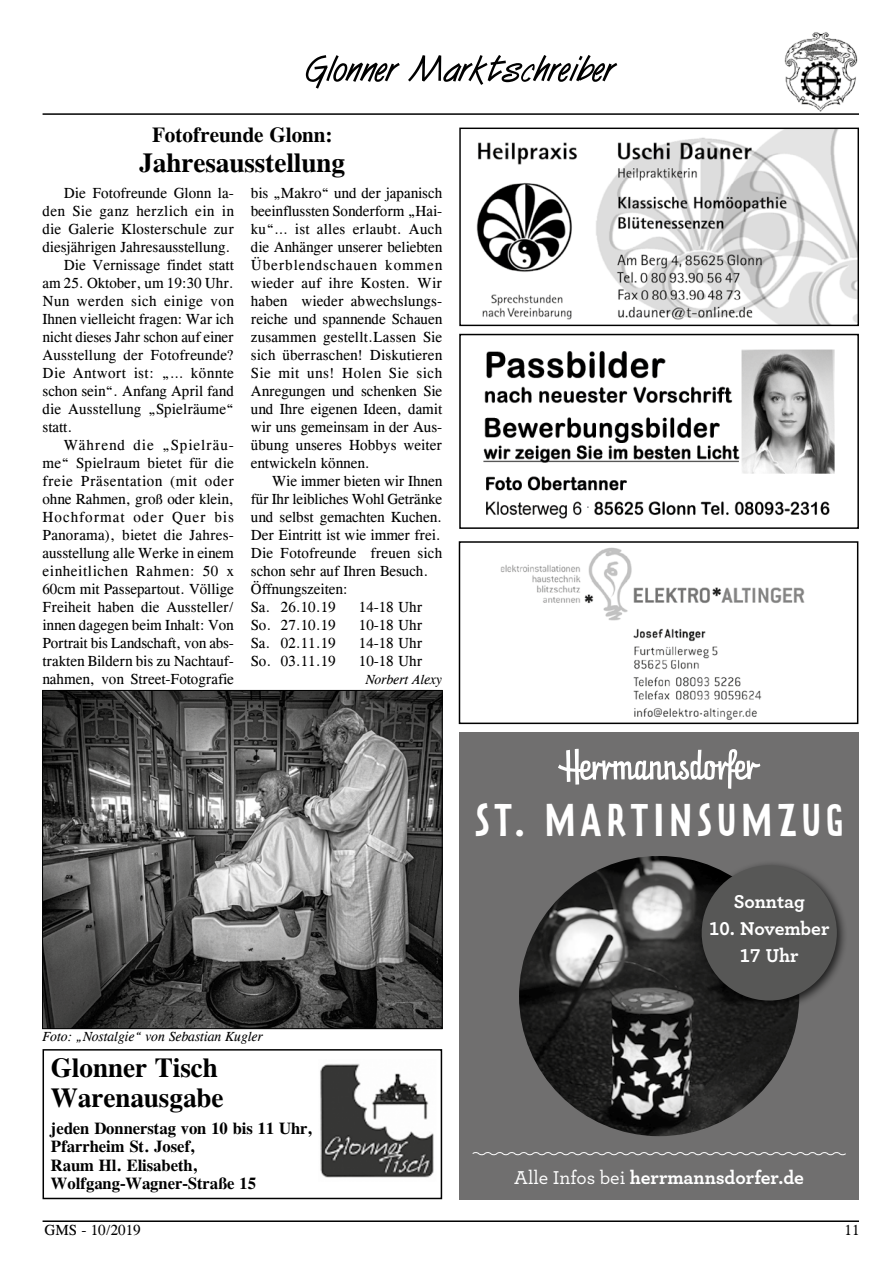
<style>
.page{position:relative;width:893px;height:1263px;background:#fff}
.page>*{position:absolute;margin:0;border:0;box-sizing:border-box;transform-origin:0 0}
.t1{font:40.5px "Prater Sans Pro";letter-spacing:.125em;color:#fff}
.t2{font:700 27px/29.7px "Cg Times";color:#000}
.t3{font:700 21px "Cg Times";color:#000}
.t4{font:700 19.5px/27px "Archer";color:#fff;text-align:center}
.t5{font:700 16.5px/18.1px "Cg Times";color:#000}
.t6{font:15px/18px "CG Times";color:#000;text-align:justify}
.t7{font:15px "CG Times";letter-spacing:.03em;color:#000}
.t8{font:15px "CG Times";letter-spacing:.04em;color:#000}
.t9{font:15px "CG Times";letter-spacing:.02em;color:#000}
.t10{font:15px "CG Times";letter-spacing:.025em;color:#000}
.t11{font:15px "CG Times";letter-spacing:.045em;color:#000}
.t12{font:15px "CG Times";letter-spacing:.07em;color:#000}
.t13{font:15px "CG Times";letter-spacing:.065em;color:#000}
.t14{font:italic 13.5px "Cg Times";color:#000}
.s1{font-weight:500}
</style>
<div class="page">
<img style="left:784px;top:32px;width:74px;height:80px">
<hr style="left:43px;top:1220px;width:816px;height:2px;background:#000">
<hr style="left:43px;top:113px;width:816px;height:2px;background:#000">
<svg style="left:306px;top:55px;width:311px;height:34px"></svg>
<div style="left:43px;top:1049px;width:399px;height:150px;border:2px solid #000"></div>
<img style="left:320px;top:1063px;width:114px;height:115px">
<img style="left:44px;top:692px;width:397px;height:335px">
<div style="left:42px;top:690px;width:401px;height:339px;border:1px solid #000"></div>
<img style="left:500px;top:547px;width:305px;height:173px">
<div style="left:459px;top:541px;width:399px;height:183px;border:2px solid #000"></div>
<img style="left:483px;top:349px;width:352px;height:170px">
<div style="left:459px;top:334px;width:400px;height:195px;border:2px solid #000"></div>
<img style="left:476px;top:130px;width:381px;height:194px">
<div style="left:459px;top:128px;width:400px;height:198px;border:1px solid #000"></div>
<div style="left:459px;top:732px;width:400px;height:467px;background:#706f6f"></div>
<img style="left:519px;top:856px;width:280px;height:280px;border-radius:140px">
<div style="left:696px;top:860px;width:152px;height:152px;background:#000;opacity:.75"></div>
<div style="left:702px;top:865px;width:135px;height:135px;background:#575756;border-radius:50%"></div>
<svg style="left:472px;top:1152px;width:374px;height:4px"></svg>
<svg style="left:558px;top:749px;width:202px;height:40px"></svg>
<h3 class="t3" style="left:152px;top:122px;width:182px">Fotofreunde Glonn:</h3>
<h2 class="t2" style="left:140px;top:148px;width:207px">Jahresausstellung</h2>
<p class="t6" style="left:251px;top:184px;width:193px">bis „Makro“ und der japanisch beeinflussten Sonderform „Hai&shy;ku“… ist alles erlaubt. Auch die Anhänger unserer beliebten Überblendschauen kommen wieder auf ihre Kosten. Wir haben wieder abwechslungs&shy;reiche und spannende Schauen zusammen gestellt.Lassen Sie sich überraschen! Diskutieren Sie mit uns! Holen Sie sich Anregungen und schenken Sie und Ihre eigenen Ideen, damit wir uns gemeinsam in der Aus&shy;übung unseres Hobbys weiter entwickeln können.</p>
<p class="t6" style="left:251px;top:472px;width:193px;text-align:left;text-indent:21px">Wie immer bieten wir Ihnen für Ihr leibliches Wohl Getränke und selbst gemachten Kuchen.<br>Der Eintritt ist wie immer frei.<br>Die Fotofreunde freuen sich schon sehr auf Ihren Besuch.<br>Öffnungszeiten:<br>Sa. 26.10.19</p>
<p class="t6" style="left:64px;top:184px;width:172px">Die Fotofreunde Glonn la-</p>
<p class="t10" style="left:43px;top:202px;width:193px">den Sie ganz herzlich ein in</p>
<p class="t6" style="left:43px;top:220px;width:193px">die Galerie Klosterschule zur</p>
<p class="t6" style="left:43px;top:238px;width:189px">diesjährigen Jahresausstellung.</p>
<p class="t6" style="left:64px;top:256px;width:172px">Die Vernissage findet statt</p>
<p class="t6" style="left:43px;top:274px;width:193px">am 25. Oktober, um 19:30 Uhr.</p>
<p class="t7" style="left:43px;top:292px;width:193px">Nun werden sich einige von</p>
<p class="t6" style="left:43px;top:310px;width:193px">Ihnen vielleicht fragen: War ich</p>
<p class="t6" style="left:43px;top:328px;width:193px">nicht dieses Jahr schon auf einer</p>
<p class="t6" style="left:43px;top:346px;width:193px">Ausstellung der Fotofreunde?</p>
<p class="t7" style="left:43px;top:364px;width:193px">Die Antwort ist: „… könnte</p>
<p class="t6" style="left:43px;top:382px;width:193px">schon sein“. Anfang April fand</p>
<p class="t6" style="left:43px;top:400px;width:193px">die Ausstellung „Spielräume“</p>
<p class="t6" style="left:43px;top:418px;width:31px">statt.</p>
<p class="t13" style="left:64px;top:436px;width:172px">Während die „Spielräu-</p>
<p class="t9" style="left:43px;top:454px;width:193px">me“ Spielraum bietet für die</p>
<p class="t8" style="left:43px;top:472px;width:193px">freie Präsentation (mit oder</p>
<p class="t6" style="left:43px;top:490px;width:193px">ohne Rahmen, groß oder klein,</p>
<p class="t12" style="left:43px;top:508px;width:193px">Hochformat oder Quer bis</p>
<p class="t6" style="left:43px;top:526px;width:193px">Panorama), bietet die Jahres-</p>
<p class="t6" style="left:43px;top:544px;width:193px">ausstellung alle Werke in einem</p>
<p class="t11" style="left:43px;top:562px;width:193px">einheitlichen Rahmen: 50 x</p>
<p class="t6" style="left:43px;top:580px;width:193px">60cm mit Passepartout. Völlige</p>
<p class="t6" style="left:43px;top:598px;width:193px">Freiheit haben die Aussteller/</p>
<p class="t6" style="left:43px;top:616px;width:193px">innen dagegen beim Inhalt: Von</p>
<p class="t6" style="left:43px;top:634px;width:193px">Portrait bis Landschaft, von abs-</p>
<p class="t6" style="left:43px;top:652px;width:193px">trakten Bildern bis zu Nachtauf-</p>
<p class="t6" style="left:43px;top:670px;width:193px">nahmen, von Street-Fotografie</p>
<p class="t6" style="left:359px;top:598px;width:65px">14-18 Uhr</p>
<p class="t6" style="left:251px;top:616px;width:86px">So. 27.10.19</p>
<p class="t6" style="left:359px;top:616px;width:65px">10-18 Uhr</p>
<p class="t6" style="left:251px;top:634px;width:86px">Sa. 02.11.19</p>
<p class="t6" style="left:359px;top:634px;width:65px">14-18 Uhr</p>
<p class="t6" style="left:251px;top:652px;width:86px">So. 03.11.19</p>
<p class="t6" style="left:359px;top:652px;width:65px">10-18 Uhr</p>
<p class="t14" style="left:365px;top:671px;width:78px">Norbert Alexy</p>
<p class="t14" style="left:43px;top:1029px;width:222px">Foto: „Nostalgie“ von Sebastian Kugler</p>
<h2 class="t2" style="left:51px;top:1053px;width:174px">Glonner Tisch<br>Warenausgabe</h2>
<p class="t5" style="left:51px;top:1119px;width:264px">jeden Donnerstag von 10 bis 11 Uhr,<br>Pfarrheim St. Josef,<br>Raum Hl. Elisabeth,<br>Wolfgang-Wagner-Straße 15</p>
<h1 class="t1" style="left:475px;top:795px;width:370px">ST. MARTINSUMZUG</h1>
<h3 class="t4" style="left:734px;top:887px;width:73px">Sonntag</h3>
<h3 class="t4" style="left:709px;top:914px;width:122px">10. November<br>17 Uhr</h3>
<h3 class="t4" style="left:514px;top:1163px;width:291px"><span class="s1">Alle Infos bei</span> herrmannsdorfer.de</h3>
<p class="t6" style="left:45px;top:1221px;width:97px">GMS - 10/2019</p>
<p class="t6" style="left:844px;top:1221px;width:16px">11</p>
</div>
